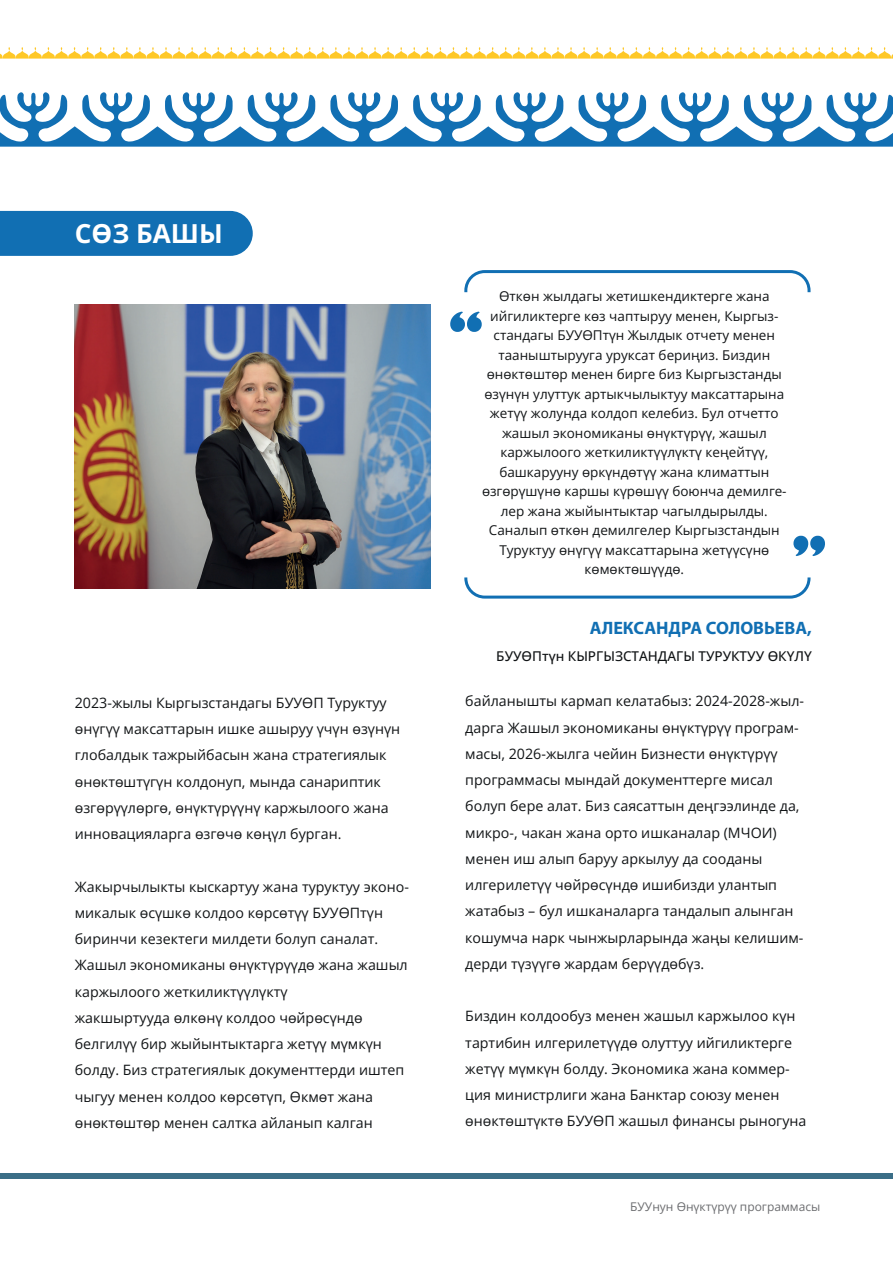
<style>
.page{position:relative;width:893px;height:1263px;background:#fff}
.page>*{position:absolute;margin:0;border:0;box-sizing:border-box;transform-origin:0 0}
.t1{font:700 26.25px "Open Sans";color:#fff}
.t2{font:700 18px "Myriad Pro";color:#116fb3}
.t3{font:14.25px/26.2px "Open Sans";color:#111416}
.t4{font:13.5px/19.5px "Open Sans";color:#111416;text-align:center}
.t5{font:500 13.5px "Open Sans";color:#111416}
.t6{font:12px "Open Sans";color:#6c6d70}
</style>
<div class="page">
<div style="left:0;top:1173px;width:893px;height:5px;background:#3b6e87"></div>
<svg style="left:0;top:92px;width:893px;height:55px"></svg>
<svg style="left:0;top:47px;width:893px;height:12px"></svg>
<div style="left:0;top:211px;width:253px;height:45px;background:#116fb3"></div>
<img style="left:75px;top:305px;width:356px;height:284px">
<svg style="left:464px;top:270px;width:346px;height:22px"></svg>
<svg style="left:464px;top:577px;width:346px;height:22px"></svg>
<svg style="left:793px;top:536px;width:32px;height:20px"></svg>
<svg style="left:450px;top:312px;width:32px;height:20px"></svg>
<h1 class="t1" style="left:75px;top:215px;width:150px">СӨЗ БАШЫ</h1>
<p class="t3" style="left:75px;top:689px;width:327px">2023-жылы Кыргызстандагы БУУӨП Туруктуу өнүгүү максаттарын ишке ашыруу үчүн өзүнүн глобалдык тажрыйбасын жана стратегиялык өнөктөштүгүн колдонуп, мында санариптик өзгөрүүлөргө, өнүктүрүүнү каржылоого жана инновацияларга өзгөчө көңүл бурган.</p>
<p class="t3" style="left:75px;top:873px;width:336px">Жакырчылыкты кыскартуу жана туруктуу эконо&shy;микалык өсүшкө колдоо көрсөтүү БУУӨПтүн биринчи кезектеги милдети болуп саналат.<br>Жашыл экономиканы өнүктүрүүдө жана жашыл каржылоого жеткиликтүүлүктү<br>жакшыртууда өлкөнү колдоо чөйрөсүндө белгилүү бир жыйынтыктарга жетүү мүмкүн болду. Биз стратегиялык документтерди иштеп чыгуу менен колдоо көрсөтүп, Өкмөт жана өнөктөштөр менен салтка айланып калган</p>
<p class="t4" style="left:482px;top:286px;width:306px">Өткөн жылдагы жетишкендиктерге жана ийгиликтерге көз чаптыруу менен, Кыргыз&shy;стандагы БУУӨПтүн Жылдык отчету менен тааныштырууга уруксат бериңиз. Биздин өнөктөштөр менен бирге биз Кыргызстанды өзүнүн улуттук артыкчылыктуу максаттарына жетүү жолунда колдоп келебиз. Бул отчетто жашыл экономиканы өнүктүрүү, жашыл каржылоого жеткиликтүүлүктү кеңейтүү, башкарууну өркүндөтүү жана климаттын өзгөрүшүнө каршы күрөшүү боюнча демилге&shy;лер жана жыйынтыктар чагылдырылды.<br>Саналып өткөн демилгелер Кыргызстандын Туруктуу өнүгүү максаттарына жетүүсүнө көмөктөшүүдө.</p>
<p class="t2" style="left:590px;top:616px;width:224px">АЛЕКСАНДРА СОЛОВЬЕВА,</p>
<p class="t5" style="left:496px;top:647px;width:317px">БУУӨПтүн КЫРГЫЗСТАНДАГЫ ТУРУКТУУ ӨКҮЛҮ</p>
<p class="t3" style="left:465px;top:688px;width:340px">байланышты кармап келатабыз: 2024-2028-жыл&shy;дарга Жашыл экономиканы өнүктүрүү програм&shy;масы, 2026-жылга чейин Бизнести өнүктүрүү программасы мындай документтерге мисал болуп бере алат. Биз саясаттын деңгээлинде да, микро-, чакан жана орто ишканалар (МЧОИ) менен иш алып баруу аркылуу да сооданы илгерилетүү чөйрөсүндө ишибизди улантып жатабыз – бул ишканаларга тандалып алынган кошумча нарк чынжырларында жаңы келишим&shy;дерди түзүүгө жардам берүүдөбүз.</p>
<p class="t3" style="left:465px;top:1003px;width:343px">Биздин колдообуз менен жашыл каржылоо күн тартибин илгерилетүүдө олуттуу ийгиликтерге жетүү мүмкүн болду. Экономика жана коммер&shy;ция министрлиги жана Банктар союзу менен өнөктөштүктө БУУӨП жашыл финансы рыногуна</p>
<p class="t6" style="left:630px;top:1198px;width:192px">БУУнун Өнүктүрүү программасы</p>
</div>
